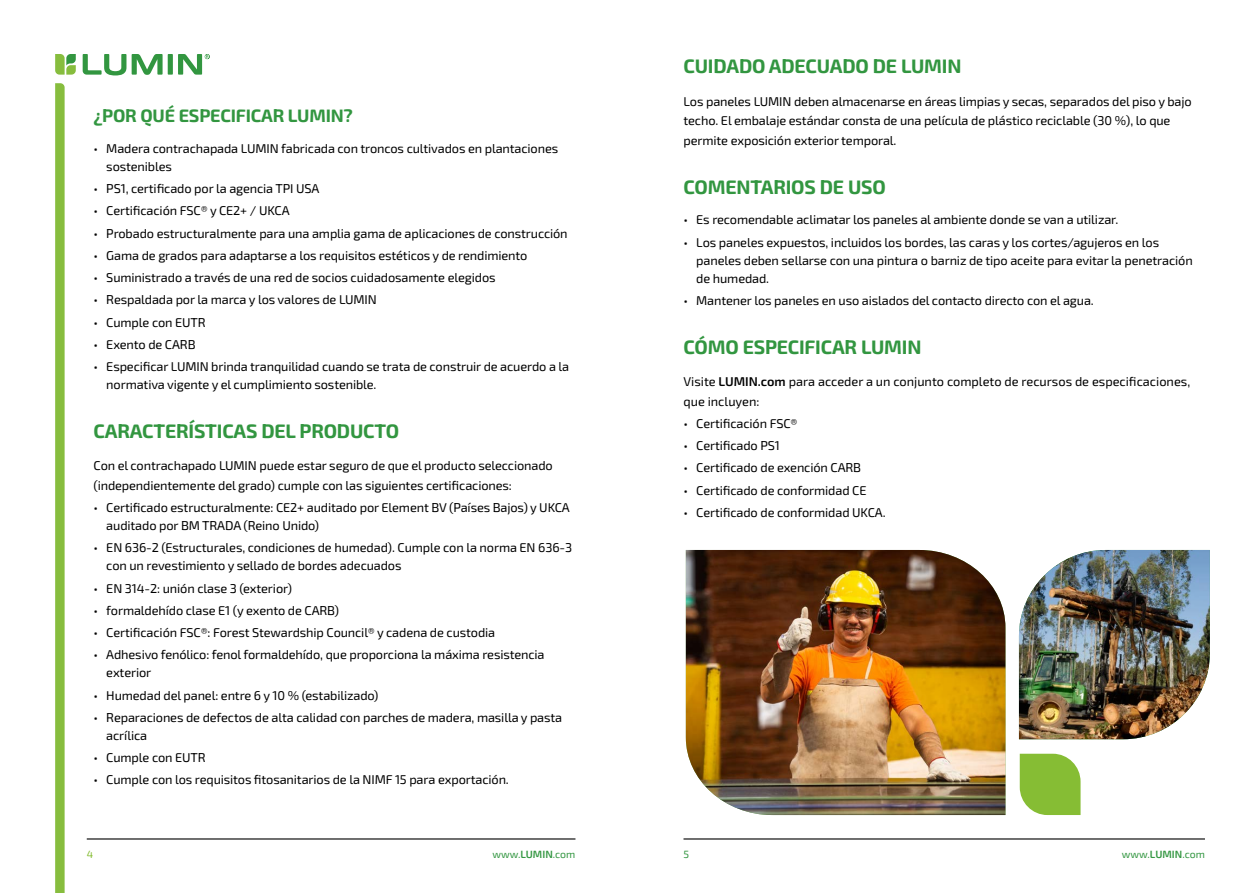
<style>
.page{position:relative;width:1259px;height:893px;background:#fff}
.page>*{position:absolute;margin:0;border:0;box-sizing:border-box;transform-origin:0 0}
.t1{font:700 19.5px "Exo 2";letter-spacing:-.01em;color:#329640}
.t2{font:700 18px "Exo 2";letter-spacing:-.01em;color:#329640}
.t3{font:12.75px/18px "Exo 2";letter-spacing:-.01em;color:#000}
.t4{font:10.5px "Exo 2";color:#329640}
.t5{font:10.5px "Exo 2";color:#86bd34}
.s1{font-weight:600}
</style>
<div class="page">
<hr style="left:683px;top:838px;width:522px;height:1px;background:#000">
<svg style="left:55px;top:54px;width:21px;height:21px"></svg>
<svg style="left:55px;top:83px;width:10px;height:810px"></svg>
<svg style="left:83px;top:54px;width:127px;height:21px"></svg>
<hr style="left:87px;top:838px;width:488px;height:1px;background:#000">
<img style="left:1019px;top:550px;width:190px;height:189px">
<svg style="left:1019px;top:754px;width:61px;height:61px"></svg>
<img style="left:686px;top:550px;width:319px;height:265px">
<h2 class="t2" style="left:94px;top:103px;width:261px">¿POR QUÉ ESPECIFICAR LUMIN?</h2>
<p class="t3" style="left:106px;top:139px;width:453px;text-indent:-13px">• Madera contrachapada LUMIN fabricada con troncos cultivados en plantaciones sostenibles</p>
<p class="t3" style="left:94px;top:179px;width:227px">• PS1, certificado por la agencia TPI USA</p>
<p class="t3" style="left:94px;top:201px;width:198px">• Certificación FSC® y CE2+ / UKCA</p>
<p class="t3" style="left:94px;top:224px;width:475px">• Probado estructuralmente para una amplia gama de aplicaciones de construcción</p>
<p class="t3" style="left:94px;top:246px;width:435px">• Gama de grados para adaptarse a los requisitos estéticos y de rendimiento</p>
<p class="t3" style="left:94px;top:268px;width:403px">• Suministrado a través de una red de socios cuidadosamente elegidos</p>
<p class="t3" style="left:94px;top:290px;width:285px">• Respaldada por la marca y los valores de LUMIN</p>
<p class="t3" style="left:94px;top:313px;width:114px">• Cumple con EUTR</p>
<p class="t3" style="left:94px;top:335px;width:103px">• Exento de CARB</p>
<p class="t3" style="left:106px;top:357px;width:464px;text-indent:-13px">• Especificar LUMIN brinda tranquilidad cuando se trata de construir de acuerdo a la normativa vigente y el cumplimiento sostenible.</p>
<h1 class="t1" style="left:94px;top:418px;width:307px">CARACTERÍSTICAS DEL PRODUCTO</h1>
<p class="t3" style="left:94px;top:456px;width:461px;line-height:19.5px">Con el contrachapado LUMIN puede estar seguro de que el producto seleccionado (independientemente del grado) cumple con las siguientes certificaciones:</p>
<p class="t3" style="left:106px;top:498px;width:465px;text-indent:-13px">• Certificado estructuralmente: CE2+ auditado por Element BV (Países Bajos) y UKCA auditado por BM TRADA (Reino Unido)</p>
<p class="t3" style="left:106px;top:538px;width:467px;text-indent:-13px">• EN 636-2 (Estructurales, condiciones de humedad). Cumple con la norma EN 636-3 con un revestimiento y sellado de bordes adecuados</p>
<p class="t3" style="left:94px;top:579px;width:200px">• EN 314-2: unión clase 3 (exterior)</p>
<p class="t3" style="left:94px;top:601px;width:247px">• formaldehído clase E1 (y exento de CARB)</p>
<p class="t3" style="left:94px;top:623px;width:403px">• Certificación FSC®: Forest Stewardship Council® y cadena de custodia</p>
<p class="t3" style="left:106px;top:645px;width:440px;text-indent:-13px">• Adhesivo fenólico: fenol formaldehído, que proporciona la máxima resistencia exterior</p>
<p class="t3" style="left:94px;top:686px;width:286px">• Humedad del panel: entre 6 y 10 % (estabilizado)</p>
<p class="t3" style="left:106px;top:708px;width:457px;text-indent:-13px">• Reparaciones de defectos de alta calidad con parches de madera, masilla y pasta acrílica</p>
<p class="t3" style="left:94px;top:748px;width:114px">• Cumple con EUTR</p>
<p class="t3" style="left:94px;top:770px;width:417px">• Cumple con los requisitos fitosanitarios de la NIMF 15 para exportación.</p>
<h1 class="t1" style="left:683px;top:53px;width:279px">CUIDADO ADECUADO DE LUMIN</h1>
<p class="t3" style="left:683px;top:91px;width:510px;line-height:19.5px">Los paneles LUMIN deben almacenarse en áreas limpias y secas, separados del piso y bajo techo. El embalaje estándar consta de una película de plástico reciclable (30 %), lo que permite exposición exterior temporal.</p>
<h1 class="t1" style="left:683px;top:173px;width:204px">COMENTARIOS DE USO</h1>
<p class="t3" style="left:683px;top:210px;width:436px">• Es recomendable aclimatar los paneles al ambiente donde se van a utilizar.</p>
<p class="t3" style="left:696px;top:233px;width:498px;text-indent:-13px">• Los paneles expuestos, incluidos los bordes, las caras y los cortes/agujeros en los paneles deben sellarse con una pintura o barniz de tipo aceite para evitar la penetración de humedad.</p>
<p class="t3" style="left:683px;top:291px;width:412px">• Mantener los paneles en uso aislados del contacto directo con el agua.</p>
<h1 class="t1" style="left:683px;top:333px;width:239px">CÓMO ESPECIFICAR LUMIN</h1>
<p class="t3" style="left:683px;top:371px;width:508px;line-height:19.5px">Visite <span class="s1">LUMIN.com</span> para acceder a un conjunto completo de recursos de especificaciones, que incluyen:</p>
<p class="t3" style="left:683px;top:414px;width:116px">• Certificación FSC®</p>
<p class="t3" style="left:683px;top:436px;width:98px">• Certificado PS1</p>
<p class="t3" style="left:683px;top:458px;width:179px">• Certificado de exención CARB</p>
<p class="t3" style="left:683px;top:481px;width:184px">• Certificado de conformidad CE</p>
<p class="t3" style="left:683px;top:503px;width:204px">• Certificado de conformidad UKCA.</p>
<p class="t5" style="left:87px;top:847px;width:8px">4</p>
<p class="t4" style="left:492px;top:847px;width:85px">www.<span class="s1">LUMIN</span>.com</p>
<p class="t4" style="left:683px;top:847px;width:7px">5</p>
<p class="t4" style="left:1121px;top:847px;width:85px">www.<span class="s1">LUMIN</span>.com</p>
</div>
